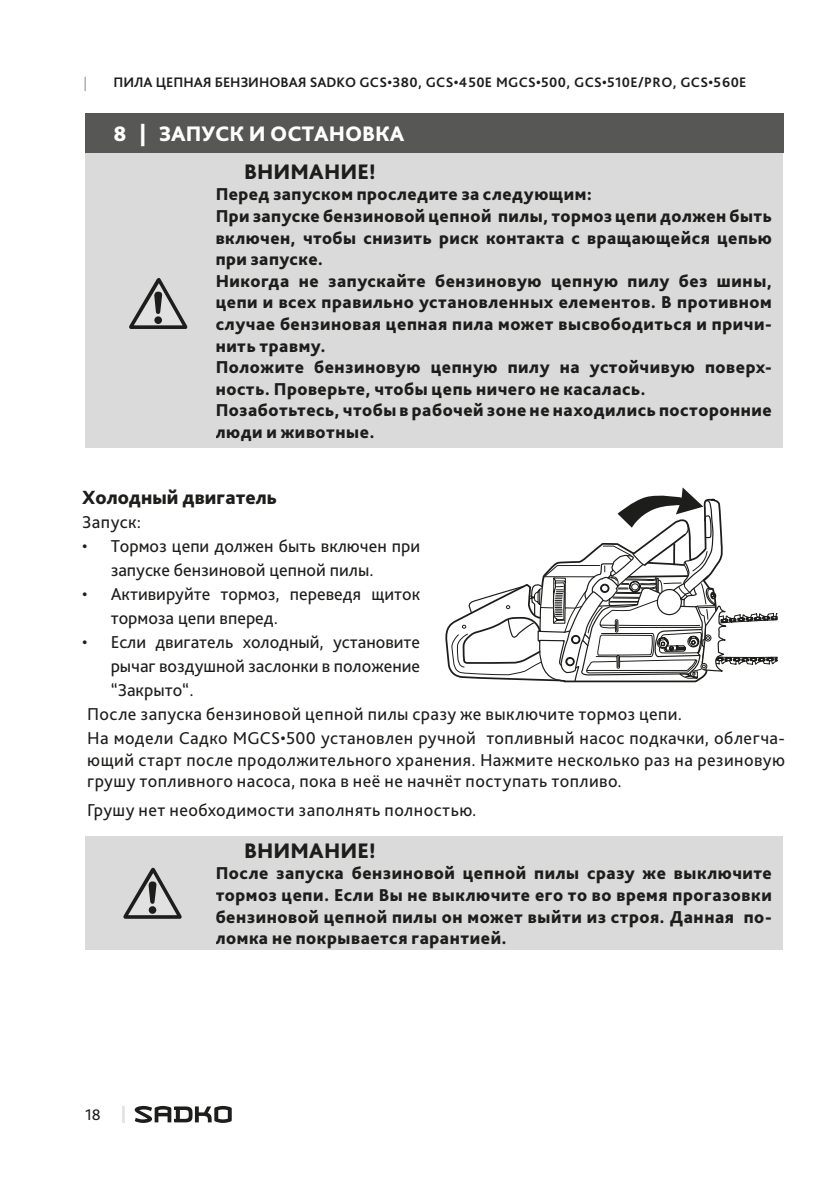
<style>
.page{position:relative;width:840px;height:1191px;background:#fff}
.page>*{position:absolute;margin:0;border:0;box-sizing:border-box;transform-origin:0 0}
.t1{font:800 22px "Bliss Pro";color:#fff}
.t2{font:800 22px "Bliss Pro";letter-spacing:.005em;color:#1d1d1b}
.t3{font:800 20px "Bliss Pro";color:#1d1d1b}
.t4{font:800 18px/21.6px "Bliss Pro";letter-spacing:.03em;color:#1d1d1b}
.t5{font:18px/24px "Bliss Pro";letter-spacing:.015em;color:#1d1d1b}
.t6{font:16px "Bliss Pro";color:#1d1d1b}
.t7{font:700 14.4px "Bliss Pro";letter-spacing:.025em;color:#1d1d1b}
.s1{font-weight:300}
</style>
<div class="page">
<svg style="left:135px;top:1106px;width:96px;height:17px"></svg>
<svg style="left:122px;top:1106px;width:2px;height:17px"></svg>
<svg style="left:85px;top:77px;width:1px;height:14px"></svg>
<div style="left:85px;top:113px;width:697px;height:40px;background:#575756"></div>
<div style="left:215px;top:153px;width:567px;height:295px;background:#dadada"></div>
<div style="left:85px;top:153px;width:130px;height:295px;background:#dadada"></div>
<svg style="left:129px;top:278px;width:58px;height:51px"></svg>
<div style="left:154px;top:316px;width:8px;height:8px;background:#1d1d1b;border-radius:50%"></div>
<svg style="left:451px;top:487px;width:327px;height:196px"></svg>
<div style="left:215px;top:836px;width:567px;height:114px;background:#dadada"></div>
<div style="left:85px;top:836px;width:130px;height:114px;background:#dadada"></div>
<svg style="left:123px;top:867px;width:58px;height:51px"></svg>
<div style="left:149px;top:906px;width:7px;height:7px;background:#1d1d1b;border-radius:50%"></div>
<p class="t7" style="left:113px;top:73px;width:634px">ПИЛА ЦЕПНАЯ БЕНЗИНОВАЯ SADKO GCS•380, GCS•450E MGCS•500, GCS•510E/PRO, GCS•560E</p>
<p class="t1" style="left:113px;top:120px;width:292px">8 | ЗАПУСК И ОСТАНОВКА</p>
<p class="t2" style="left:244px;top:158px;width:133px">ВНИМАНИЕ!</p>
<p class="t4" style="left:215px;top:183px;width:557px">Перед запуском проследите за следующим:<br>При запуске бензиновой цепной пилы, тормоз цепи должен быть включен, чтобы снизить риск контакта с вращающейся цепью при запуске.<br>Никогда не запускайте бензиновую цепную пилу без шины, цепи и всех правильно установленных елементов. В противном случае бензиновая цепная пила может высвободиться и причи&shy;нить травму.<br>Положите бензиновую цепную пилу на устойчивую поверх&shy;ность. Проверьте, чтобы цепь ничего не касалась.<br>Позаботьтесь, чтобы в рабочей зоне не находились посторонние люди и животные.</p>
<p class="t3" style="left:82px;top:485px;width:196px">Холодный двигатель</p>
<p class="t5" style="left:82px;top:510px;width:60px">Запуск:</p>
<p class="t5" style="left:111px;top:534px;width:311px;text-indent:-28px"><span class="s1">•</span> Тормоз цепи должен быть включен при запуске бензиновой цепной пилы.</p>
<p class="t5" style="left:111px;top:582px;width:311px;text-indent:-28px"><span class="s1">•</span> Активируйте тормоз, переведя щиток тормоза цепи вперед.</p>
<p class="t5" style="left:82px;top:630px;width:339px"><span class="s1">•</span> Если двигатель холодный, установите</p>
<p class="t5" style="left:111px;top:654px;width:311px">рычаг воздушной заслонки в положение</p>
<p class="t5" style="left:111px;top:678px;width:84px">“Закрыто“.</p>
<p class="t5" style="left:87px;top:702px;width:596px">После запуска бензиновой цепной пилы сразу же выключите тормоз цепи.</p>
<p class="t5" style="left:87px;top:726px;width:699px">На модели Садко MGCS<span class="s1">•</span>500 установлен ручной топливный насос подкачки, облегча-</p>
<p class="t5" style="left:87px;top:748px;width:698px;line-height:21.6px">ющий старт после продолжительного хранения. Нажмите несколько раз на резиновую грушу топливного насоса, пока в неё не начнёт поступать топливо.</p>
<p class="t5" style="left:87px;top:798px;width:390px">Грушу нет необходимости заполнять полностью.</p>
<p class="t2" style="left:244px;top:837px;width:133px">ВНИМАНИЕ!</p>
<p class="t4" style="left:215px;top:862px;width:557px;text-align:justify">После запуска бензиновой цепной пилы сразу же выключите тормоз цепи. Если Вы не выключите его то во время прогазовки бензиновой цепной пилы он может выйти из строя. Данная по&shy;ломка не покрывается гарантией.</p>
<p class="t6" style="left:85px;top:1105px;width:17px">18</p>
</div>
